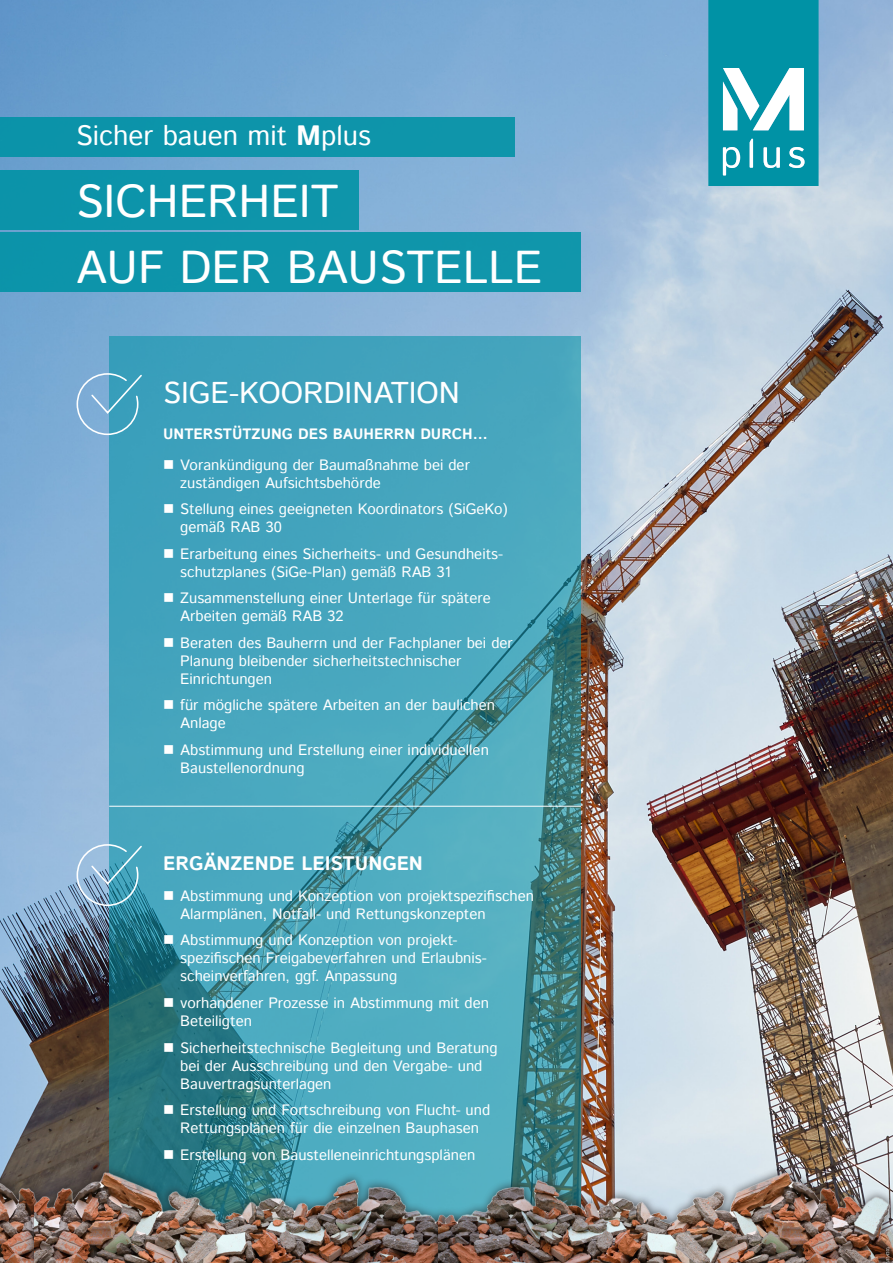
<style>
.page{position:relative;width:893px;height:1263px;background:#fff}
.page>*{position:absolute;margin:0;border:0;box-sizing:border-box;transform-origin:0 0}
.t1{font:45.9px "Istok Web";color:#fff}
.t2{font:30px "Istok Web";color:#fff}
.t3{font:27.9px "Istok Web";color:#fff}
.t4{font:700 19.5px "Istok Web";color:#fff}
.t5{font:15px/18px "Istok Web";color:#fff}
.t6{font:700 15px "Istok Web";color:#fff}
.s1{font-weight:700}
</style>
<div class="page">
<img style="left:0;top:0;width:893px;height:1158px">
<svg style="left:109px;top:336px;width:472px;height:822px;background:#449fb3"></svg>
<div style="left:0;top:117px;width:514px;height:40px;background:#0d94aa"></div>
<div style="left:0;top:170px;width:359px;height:59px;background:#0d94aa"></div>
<div style="left:0;top:232px;width:581px;height:60px;background:#0f95aa"></div>
<svg style="left:708px;top:0;width:111px;height:186px"></svg>
<svg style="left:76px;top:372px;width:67px;height:64px;background:#69adcd"></svg>
<svg style="left:76px;top:843px;width:67px;height:64px;background:#73aec7"></svg>
<hr style="left:109px;top:806px;width:472px;height:1px;background:#fff">
<img style="left:0;top:1158px;width:34px;height:105px">
<img style="left:34px;top:1158px;width:404px;height:105px">
<img style="left:438px;top:1158px;width:455px;height:105px">
<svg style="left:164px;top:460px;width:9px;height:8px"></svg>
<svg style="left:164px;top:504px;width:9px;height:9px"></svg>
<svg style="left:164px;top:549px;width:9px;height:8px"></svg>
<svg style="left:164px;top:593px;width:9px;height:9px"></svg>
<svg style="left:164px;top:638px;width:9px;height:8px"></svg>
<svg style="left:164px;top:700px;width:9px;height:9px"></svg>
<svg style="left:164px;top:745px;width:9px;height:9px"></svg>
<svg style="left:164px;top:891px;width:9px;height:9px"></svg>
<svg style="left:164px;top:935px;width:9px;height:9px"></svg>
<svg style="left:164px;top:998px;width:9px;height:9px"></svg>
<svg style="left:164px;top:1042px;width:9px;height:9px"></svg>
<svg style="left:164px;top:1105px;width:9px;height:9px"></svg>
<svg style="left:164px;top:1149px;width:9px;height:9px"></svg>
<p class="t3" style="left:76px;top:117px;width:296px">Sicher bauen mit <span class="s1">M</span>plus</p>
<p class="t1" style="left:76px;top:171px;width:264px">SICHERHEIT</p>
<p class="t1" style="left:76px;top:237px;width:468px">AUF DER BAUSTELLE</p>
<h1 class="t2" style="left:163px;top:373px;width:298px">SIGE-KOORDINATION</h1>
<h2 class="t6" style="left:163px;top:424px;width:326px">UNTERSTÜTZUNG DES BAUHERRN DURCH…</h2>
<p class="t5" style="left:180px;top:456px;width:291px">Vorankündigung der Baumaßnahme bei der zuständigen Aufsichtsbehörde</p>
<p class="t5" style="left:180px;top:501px;width:329px">Stellung eines geeigneten Koordinators (SiGeKo) gemäß RAB 30</p>
<p class="t5" style="left:180px;top:545px;width:324px">Erarbeitung eines Sicherheits- und Gesundheits&shy;schutzplanes (SiGe-Plan) gemäß RAB 31</p>
<p class="t5" style="left:180px;top:590px;width:312px">Zusammenstellung einer Unterlage für spätere<br>Arbeiten gemäß RAB 32</p>
<p class="t5" style="left:180px;top:634px;width:334px">Beraten des Bauherrn und der Fachplaner bei der<br>Planung bleibender sicherheitstechnischer<br>Einrichtungen</p>
<p class="t5" style="left:180px;top:697px;width:316px">für mögliche spätere Arbeiten an der baulichen<br>Anlage</p>
<p class="t5" style="left:180px;top:741px;width:310px">Abstimmung und Erstellung einer individuellen<br>Baustellenordnung</p>
<h2 class="t4" style="left:163px;top:850px;width:261px">ERGÄNZENDE LEISTUNGEN</h2>
<p class="t5" style="left:180px;top:888px;width:355px">Abstimmung und Konzeption von projektspezifischen<br>Alarmplänen, Notfall- und Rettungskonzepten</p>
<p class="t5" style="left:180px;top:932px;width:308px">Abstimmung und Konzeption von projekt&shy;spezifischen Freigabeverfahren und Erlaubnis&shy;scheinverfahren, ggf. Anpassung</p>
<p class="t5" style="left:180px;top:995px;width:310px">vorhandener Prozesse in Abstimmung mit den<br>Beteiligten</p>
<p class="t5" style="left:180px;top:1039px;width:319px">Sicherheitstechnische Begleitung und Beratung bei der Ausschreibung und den Vergabe- und<br>Bauvertragsunterlagen</p>
<p class="t5" style="left:180px;top:1102px;width:312px">Erstellung und Fortschreibung von Flucht- und<br>Rettungsplänen für die einzelnen Bauphasen</p>
<p class="t5" style="left:180px;top:1146px;width:297px">Erstellung von Baustelleneinrichtungsplänen</p>
</div>
